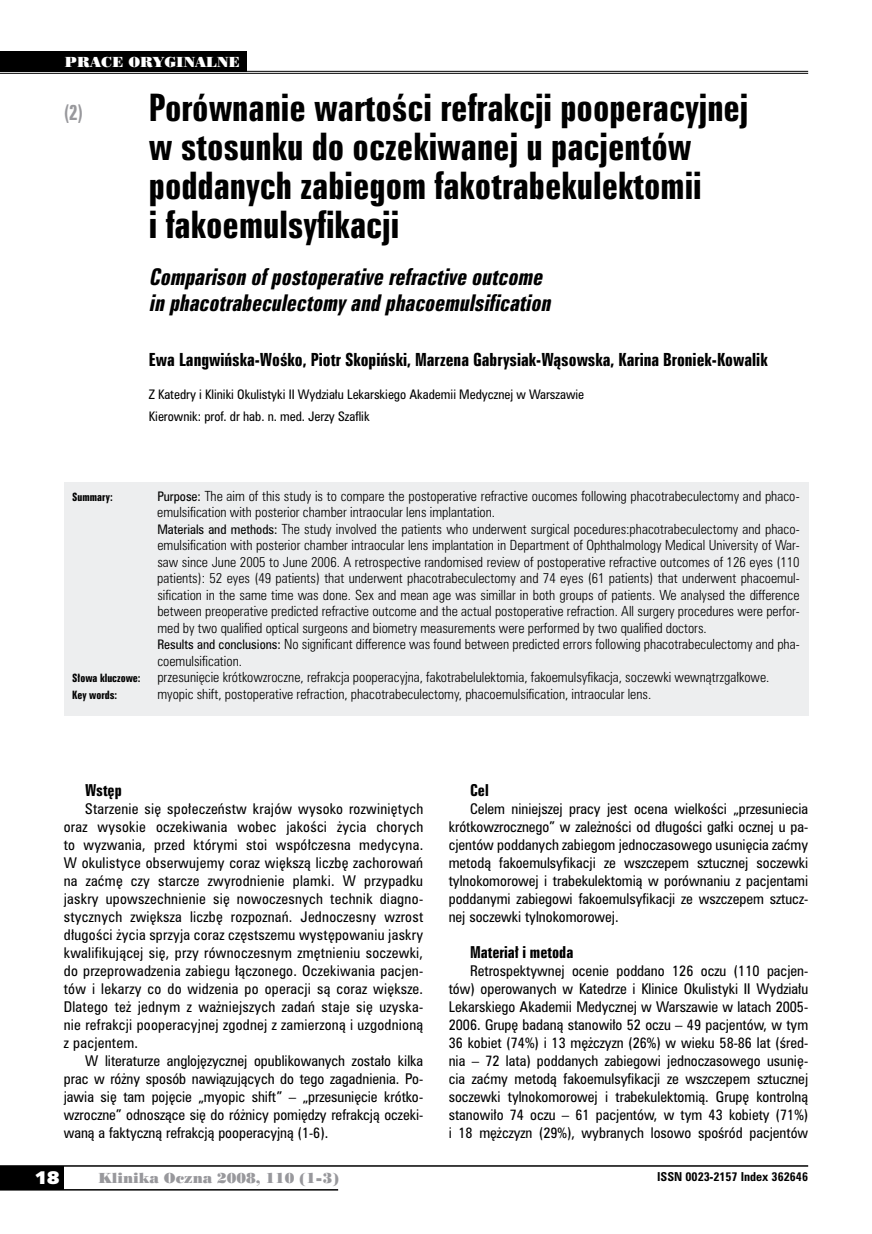
<style>
.page{position:relative;width:872px;height:1234px;background:#fff}
.page>*{position:absolute;margin:0;border:0;box-sizing:border-box;transform-origin:0 0}
.t1{font:34.5px/39px "Zurich Bd X Cn PL";color:#000}
.t2{font:italic 21px/25.5px "Zurich Bd X Cn PL";color:#000}
.t3{font:19.5px "Zurich Bd X Cn PL";color:#98989c;scale:.9 1}
.t4{font:18px "Humanst 531 U Blk PL";color:#fff}
.t5{font:16.5px "Zurich Bd X Cn PL";color:#000}
.t6{font:15px "Zurich Bd X Cn PL";color:#000}
.t7{font:13.5px/18px "Zurich Cn PL";color:#000;text-align:justify}
.t8{font:13.5px "Poster Bodoni PL";color:#98989c}
.t9{font:13.5px "Poster Bodoni PL";color:#fff}
.t10{font:12.75px/16.5px "Zurich Lt Cn PL";color:#000}
.t11{font:12px/21px "Zurich Cn PL";color:#000}
.t12{font:700 11.25px "Zurich Cn PL";color:#000}
.t13{font:10.5px "Zurich Bd X Cn PL";color:#000}
.s1{font-family:"Zurich Cn PL";font-size:12px}
</style>
<div class="page">
<div style="left:0;top:1165px;width:64px;height:24px;background:#000"></div>
<hr style="left:0;top:1164px;width:808px;height:2px;background:#000">
<hr style="left:0;top:1188px;width:338px;height:2px;background:#000">
<div style="left:64px;top:482px;width:744px;height:233px;background:#edeeef"></div>
<hr style="left:0;top:71px;width:808px;height:1px;background:#000">
<hr style="left:0;top:73px;width:808px;height:1px;background:#000">
<div style="left:0;top:51px;width:246px;height:21px;background:#000"></div>
<p class="t9" style="left:65px;top:53px;width:176px">PRACE ORYGINALNE</p>
<h3 class="t3" style="left:64px;top:100px;width:23px">(2)</h3>
<h1 class="t1" style="left:149px;top:88px;width:601px">Porównanie wartości refrakcji pooperacyjnej w stosunku do oczekiwanej u pacjentów poddanych zabiegom fakotrabekulektomii<br>i fakoemulsyfikacji</h1>
<h2 class="t2" style="left:149px;top:264px;width:408px">Comparison ofpostoperative refractive outcome in phacotrabeculectomyandphacoemulsification</h2>
<p class="t5" style="left:149px;top:348px;width:620px">Ewa Langwińska-Wośko, Piotr Skopiński, Marzena Gabrysiak-Wąsowska, Karina Broniek-Kowalik</p>
<p class="t11" style="left:149px;top:384px;width:437px">Z Katedry i Kliniki Okulistyki II Wydziału Lekarskiego Akademii Medycznej w Warszawie<br>Kierownik: prof. dr hab. n. med. Jerzy Szaflik</p>
<p class="t13" style="left:72px;top:489px;width:42px">Summary:</p>
<p class="t10" style="left:157px;top:487px;width:644px"><span class="s1">Purpose:</span> The aim of this study is to compare the postoperative refractive oucomes following phacotrabeculectomy and phaco&shy;emulsification with posterior chamber intraocular lens implantation.<br><span class="s1">Materials and methods:</span> The study involved the patients who underwent surgical pocedures:phacotrabeculectomy and phaco&shy;emulsification with posterior chamber intraocular lens implantation in Department of Ophthalmology Medical University of War&shy;saw since June 2005 to June 2006. A retrospective randomised review of postoperative refractive outcomes of 126 eyes (110 patients): 52 eyes (49 patients) that underwent phacotrabeculectomy and 74 eyes (61 patients) that underwent phacoemul&shy;sification in the same time was done. Sex and mean age was simillar in both groups of patients. We analysed the difference between preoperative predicted refractive outcome and the actual postoperative refraction. All surgery procedures were perfor&shy;med by two qualified optical surgeons and biometry measurements were performed by two qualified doctors.<br><span class="s1">Results and conclusions:</span> No significant difference was found between predicted errors following phacotrabeculectomy and pha&shy;coemulsification.</p>
<p class="t13" style="left:72px;top:671px;width:70px">Słowa kluczowe:</p>
<p class="t10" style="left:157px;top:668px;width:613px">przesunięcie krótkowzroczne, refrakcja pooperacyjna, fakotrabelulektomia, fakoemulsyfikacja, soczewki wewnątrzgałkowe.</p>
<p class="t13" style="left:72px;top:687px;width:46px">Key words:</p>
<p class="t10" style="left:157px;top:685px;width:495px">myopic shift, postoperative refraction, phacotrabeculectomy, phacoemulsification, intraocular lens.</p>
<p class="t6" style="left:85px;top:780px;width:38px">Wstęp</p>
<p class="t7" style="left:64px;top:799px;width:361px;text-indent:21px">Starzenie się społeczeństw krajów wysoko rozwiniętych oraz wysokie oczekiwania wobec jakości życia chorych to wyzwania, przed którymi stoi współczesna medycyna.<br>W okulistyce obserwujemy coraz większą liczbę zachorowań na zaćmę czy starcze zwyrodnienie plamki. W przypadku jaskry upowszechnienie się nowoczesnych technik diagno&shy;stycznych zwiększa liczbę rozpoznań. Jednoczesny wzrost długości życia sprzyja coraz częstszemu występowaniu jaskry kwalifikującej się, przy równoczesnym zmętnieniu soczewki, do przeprowadzenia zabiegu łączonego. Oczekiwania pacjen&shy;tów i lekarzy co do widzenia po operacji są coraz większe.<br>Dlatego też jednym z ważniejszych zadań staje się uzyska&shy;nie refrakcji pooperacyjnej zgodnej z zamierzoną i uzgodnioną z pacjentem.</p>
<p class="t7" style="left:64px;top:1051px;width:361px;text-indent:21px">W literaturze anglojęzycznej opublikowanych zostało kilka prac w różny sposób nawiązujących do tego zagadnienia. Po&shy;jawia się tam pojęcie „myopic shift” – „przesunięcie krótko&shy;wzroczne” odnoszące się do różnicy pomiędzy refrakcją oczeki&shy;waną a faktyczną refrakcją pooperacyjną (1-6).</p>
<p class="t6" style="left:470px;top:780px;width:20px">Cel</p>
<p class="t7" style="left:449px;top:799px;width:361px;text-indent:21px">Celem niniejszej pracy jest ocena wielkości „przesuniecia krótkowzrocznego” w zależności od długości gałki ocznej u pa&shy;cjentów poddanych zabiegom jednoczasowego usunięcia zaćmy metodą fakoemulsyfikacji ze wszczepem sztucznej soczewki tylnokomorowej i trabekulektomią w porównaniu z pacjentami poddanymi zabiegowi fakoemulsyfikacji ze wszczepem sztucz&shy;nej soczewki tylnokomorowej.</p>
<p class="t6" style="left:470px;top:942px;width:105px">Materiał i metoda</p>
<p class="t7" style="left:449px;top:961px;width:361px;text-indent:21px">Retrospektywnej ocenie poddano 126 oczu (110 pacjen&shy;tów) operowanych w Katedrze i Klinice Okulistyki II Wydziału Lekarskiego Akademii Medycznej w Warszawie w latach 2005- 2006. Grupę badaną stanowiło 52 oczu – 49 pacjentów, w tym 36 kobiet (74%) i 13 mężczyzn (26%) w wieku 58-86 lat (śred&shy;nia – 72 lata) poddanych zabiegowi jednoczasowego usunię&shy;cia zaćmy metodą fakoemulsyfikacji ze wszczepem sztucznej soczewki tylnokomorowej i trabekulektomią. Grupę kontrolną stanowiło 74 oczu – 61 pacjentów, w tym 43 kobiety (71%) i 18 mężczyzn (29%), wybranych losowo spośród pacjentów</p>
<h3 class="t4" style="left:35px;top:1165px;width:26px">18</h3>
<p class="t8" style="left:99px;top:1168px;width:242px">Klinika Oczna 2008, 110 (1-3)</p>
<p class="t12" style="left:657px;top:1168px;width:152px">ISSN 0023-2157 Index 362646</p>
</div>
